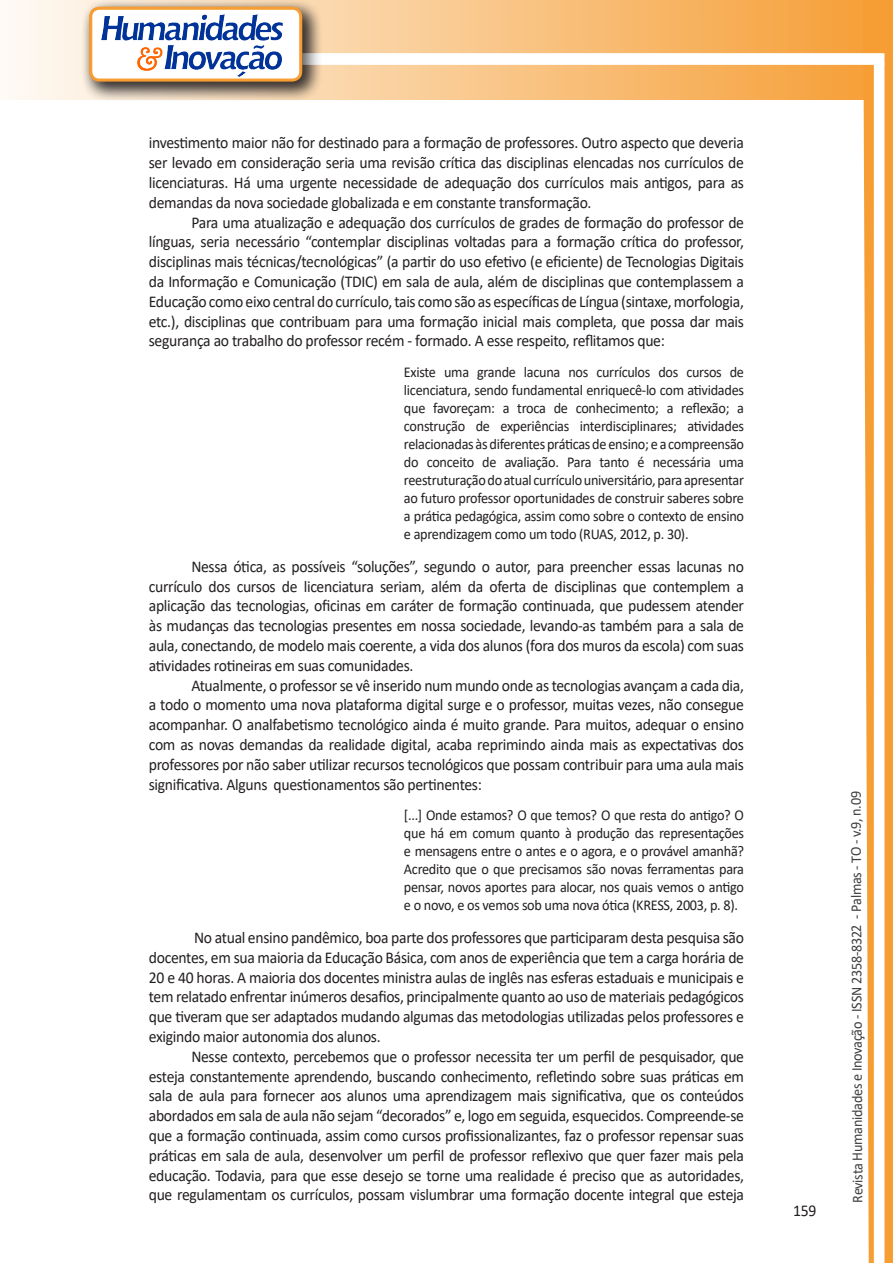
<style>
.page{position:relative;width:893px;height:1263px;background:#fff}
.page>*{position:absolute;margin:0;border:0;box-sizing:border-box;transform-origin:0 0}
.texto{font:16.5px/19.8px "Calibri";letter-spacing:-.02em;color:#231f20;text-align:justify;scale:.95 1}
.citacao{font:15px/18px "Calibri";letter-spacing:-.02em;color:#231f20;text-align:justify;scale:.95 1}
.t1{font:15px "Calibri";letter-spacing:-.025em;color:#3e3e3f;scale:.95 1}
</style>
<div class="page">
<svg style="left:5px;top:0;width:858px;height:100px;background:#f9c484"></svg>
<div style="left:302px;top:53px;width:582px;height:12px;background:#fff;border:2px solid #fff"></div>
<svg style="left:863px;top:0;width:30px;height:1263px"></svg>
<div style="left:81px;top:0;width:241px;height:102px;background:#231f20;opacity:.75"></div>
<div style="left:91px;top:8px;width:210px;height:72px;background:#fff;border-radius:9px"></div>
<div style="left:89px;top:7px;width:213px;height:75px;border:3px solid #f69e34;border-radius:9px"></div>
<img style="left:101px;top:14px;width:181px;height:62px">
<p class="texto" style="left:149px;top:133px;width:628px">investimento maior não for destinado para a formação de professores. Outro aspecto que deveria ser levado em consideração seria uma revisão crítica das disciplinas elencadas nos currículos de licenciaturas. Há uma urgente necessidade de adequação dos currículos mais antigos, para as demandas da nova sociedade globalizada e em constante transformação.</p>
<p class="texto" style="left:149px;top:212px;width:628px;text-indent:43px">Para uma atualização e adequação dos currículos de grades de formação do professor de línguas, seria necessário “contemplar disciplinas voltadas para a formação crítica do professor, disciplinas mais técnicas/tecnológicas” (a partir do uso efetivo (e eficiente) de Tecnologias Digitais da Informação e Comunicação (TDIC) em sala de aula, além de disciplinas que contemplassem a Educação como eixo central do currículo, tais como são as específicas de Língua (sintaxe, morfologia, etc.), disciplinas que contribuam para uma formação inicial mais completa, que possa dar mais segurança ao trabalho do professor recém - formado. A esse respeito, reflitamos que:</p>
<p class="citacao" style="left:404px;top:363px;width:360px">Existe uma grande lacuna nos currículos dos cursos de licenciatura, sendo fundamental enriquecê-lo com atividades que favoreçam: a troca de conhecimento; a reflexão; a construção de experiências interdisciplinares; atividades relacionadas às diferentes práticas de ensino; e a compreensão do conceito de avaliação. Para tanto é necessária uma reestruturação do atual currículo universitário, para apresentar ao futuro professor oportunidades de construir saberes sobre a prática pedagógica, assim como sobre o contexto de ensino e aprendizagem como um todo (RUAS, 2012, p. 30).</p>
<p class="texto" style="left:149px;top:556px;width:628px;text-indent:43px">Nessa ótica, as possíveis “soluções”, segundo o autor, para preencher essas lacunas no currículo dos cursos de licenciatura seriam, além da oferta de disciplinas que contemplem a aplicação das tecnologias, oficinas em caráter de formação continuada, que pudessem atender às mudanças das tecnologias presentes em nossa sociedade, levando-as também para a sala de aula, conectando, de modelo mais coerente, a vida dos alunos (fora dos muros da escola) com suas atividades rotineiras em suas comunidades.</p>
<p class="texto" style="left:149px;top:675px;width:628px;text-indent:43px">Atualmente, o professor se vê inserido num mundo onde as tecnologias avançam a cada dia, a todo o momento uma nova plataforma digital surge e o professor, muitas vezes, não consegue acompanhar. O analfabetismo tecnológico ainda é muito grande. Para muitos, adequar o ensino com as novas demandas da realidade digital, acaba reprimindo ainda mais as expectativas dos professores por não saber utilizar recursos tecnológicos que possam contribuir para uma aula mais significativa. Alguns questionamentos são pertinentes:</p>
<p class="citacao" style="left:404px;top:806px;width:360px">[...] Onde estamos? O que temos? O que resta do antigo? O que há em comum quanto à produção das representações e mensagens entre o antes e o agora, e o provável amanhã?<br>Acredito que o que precisamos são novas ferramentas para pensar, novos aportes para alocar, nos quais vemos o antigo e o novo, e os vemos sob uma nova ótica (KRESS, 2003, p. 8).</p>
<p class="texto" style="left:149px;top:927px;width:628px;text-indent:45px">No atual ensino pandêmico, boa parte dos professores que participaram desta pesquisa são docentes, em sua maioria da Educação Básica, com anos de experiência que tem a carga horária de 20 e 40 horas. A maioria dos docentes ministra aulas de inglês nas esferas estaduais e municipais e tem relatado enfrentar inúmeros desafios, principalmente quanto ao uso de materiais pedagógicos que tiveram que ser adaptados mudando algumas das metodologias utilizadas pelos professores e exigindo maior autonomia dos alunos.</p>
<p class="texto" style="left:149px;top:1046px;width:628px;text-indent:43px">Nesse contexto, percebemos que o professor necessita ter um perfil de pesquisador, que esteja constantemente aprendendo, buscando conhecimento, refletindo sobre suas práticas em sala de aula para fornecer aos alunos uma aprendizagem mais significativa, que os conteúdos abordados em sala de aula não sejam “decorados” e, logo em seguida, esquecidos. Compreende-se que a formação continuada, assim como cursos profissionalizantes, faz o professor repensar suas práticas em sala de aula, desenvolver um perfil de professor reflexivo que quer fazer mais pela educação. Todavia, para que esse desejo se torne uma realidade é preciso que as autoridades, que regulamentam os currículos, possam vislumbrar uma formação docente integral que esteja</p>
<p class="texto" style="left:793px;top:1200px;width:26px">159</p>
<p class="t1" style="left:846px;top:1203px;width:435px;rotate:-90deg">Revista Humanidades e Inovação - ISSN 2358-8322 - Palmas - TO - v.9, n.09</p>
</div>
